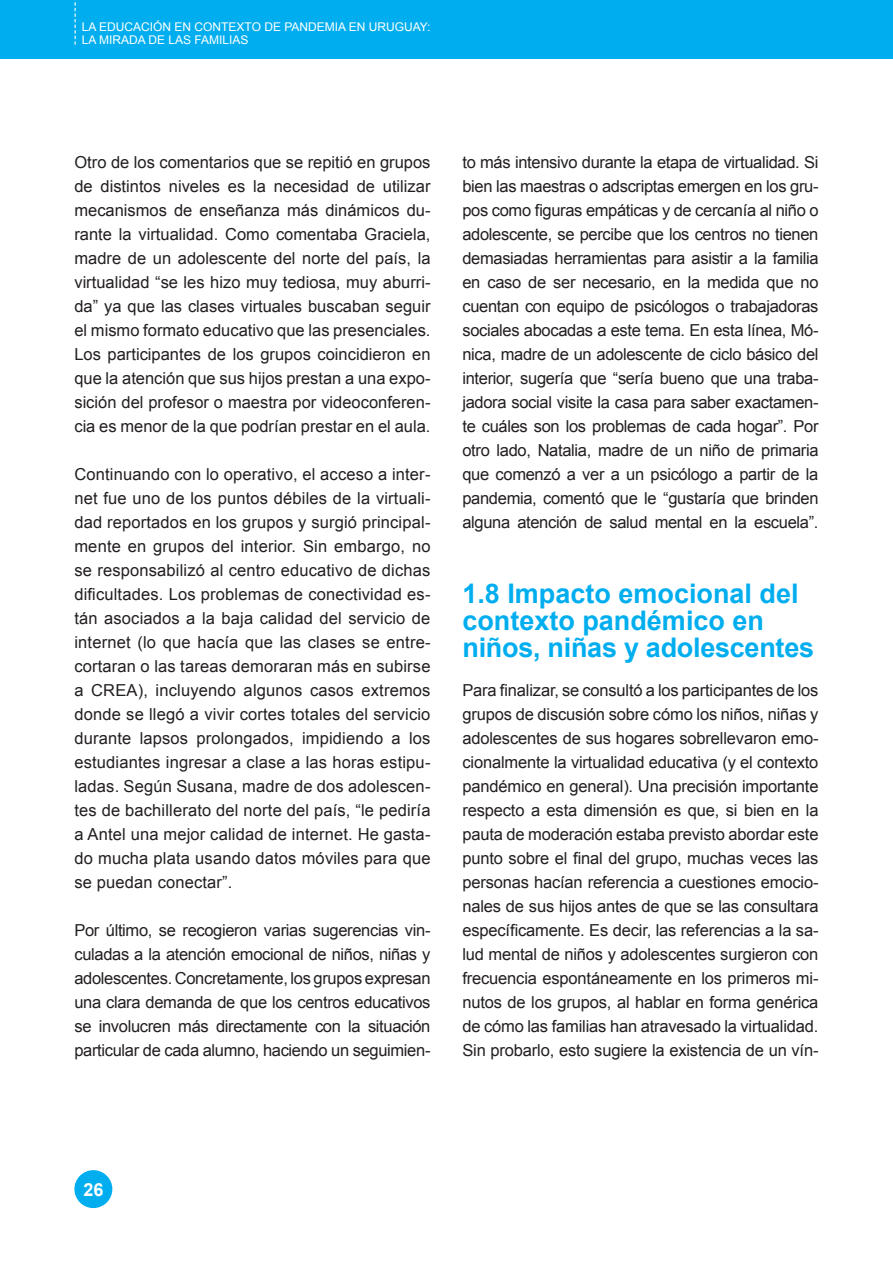
<style>
.page{position:relative;width:893px;height:1263px;background:#fff}
.page>*{position:absolute;margin:0;border:0;box-sizing:border-box;transform-origin:0 0}
.U-subtitulo-2022{font:700 27px/27px "Arial";color:#00aeef}
.t1{font:700 18px "Arial";color:#fff}
.U-normal-2022{font:16.5px/24px "Arial";letter-spacing:-.01em;color:#231f20;text-align:justify}
.t2{font:12px/13.5px "Arial";color:#fff}
</style>
<div class="page">
<div style="left:0;top:0;width:893px;height:58px;background:#00aeef"></div>
<svg style="left:75px;top:0;width:1px;height:45px"></svg>
<div style="left:75px;top:1171px;width:37px;height:36px;background:#00aeef;border-radius:50%"></div>
<div style="left:74px;top:1170px;width:38px;height:38px;border:2px solid #00aeef;border-radius:50%"></div>
<p class="t2" style="left:82px;top:20px;width:350px">LA EDUCACIÓN EN CONTEXTO DE PANDEMIA EN URUGUAY:<br>LA MIRADA DE LAS FAMILIAS</p>
<p class="U-normal-2022" style="left:74px;top:150px;width:358px">Otro de los comentarios que se repitió en grupos de distintos niveles es la necesidad de utilizar mecanismos de enseñanza más dinámicos du&shy;rante la virtualidad. Como comentaba Graciela, madre de un adolescente del norte del país, la virtualidad “se les hizo muy tediosa, muy aburri&shy;da” ya que las clases virtuales buscaban seguir el mismo formato educativo que las presenciales.<br>Los participantes de los grupos coincidieron en que la atención que sus hijos prestan a una expo&shy;sición del profesor o maestra por videoconferen&shy;cia es menor de la que podrían prestar en el aula.</p>
<p class="U-normal-2022" style="left:74px;top:462px;width:358px">Continuando con lo operativo, el acceso a inter&shy;net fue uno de los puntos débiles de la virtuali&shy;dad reportados en los grupos y surgió principal&shy;mente en grupos del interior. Sin embargo, no se responsabilizó al centro educativo de dichas dificultades. Los problemas de conectividad es&shy;tán asociados a la baja calidad del servicio de internet (lo que hacía que las clases se entre&shy;cortaran o las tareas demoraran más en subirse a CREA), incluyendo algunos casos extremos donde se llegó a vivir cortes totales del servicio durante lapsos prolongados, impidiendo a los estudiantes ingresar a clase a las horas estipu&shy;ladas. Según Susana, madre de dos adolescen&shy;tes de bachillerato del norte del país, “le pediría a Antel una mejor calidad de internet. He gasta&shy;do mucha plata usando datos móviles para que se puedan conectar”.</p>
<p class="U-normal-2022" style="left:74px;top:918px;width:358px">Por último, se recogieron varias sugerencias vin&shy;culadas a la atención emocional de niños, niñas y adolescentes. Concretamente, los grupos expresan una clara demanda de que los centros educativos se involucren más directamente con la situación particular de cada alumno, haciendo un seguimien-</p>
<p class="U-normal-2022" style="left:462px;top:150px;width:358px">to más intensivo durante la etapa de virtualidad. Si bien las maestras o adscriptas emergen en los gru&shy;pos como figuras empáticas y de cercanía al niño o adolescente, se percibe que los centros no tienen demasiadas herramientas para asistir a la familia en caso de ser necesario, en la medida que no cuentan con equipo de psicólogos o trabajadoras sociales abocadas a este tema. En esta línea, Mó&shy;nica, madre de un adolescente de ciclo básico del interior, sugería que “sería bueno que una traba&shy;jadora social visite la casa para saber exactamen&shy;te cuáles son los problemas de cada hogar”. Por otro lado, Natalia, madre de un niño de primaria que comenzó a ver a un psicólogo a partir de la pandemia, comentó que le “gustaría que brinden alguna atención de salud mental en la escuela”.</p>
<p class="U-subtitulo-2022" style="left:462px;top:581px;width:338px">1.8 Impacto emocional del contexto pandémico en</p>
<p class="U-subtitulo-2022" style="left:462px;top:635px;width:353px">niños, niñas y adolescentes</p>
<p class="U-normal-2022" style="left:462px;top:678px;width:358px">Para finalizar, se consultó a los participantes de los grupos de discusión sobre cómo los niños, niñas y adolescentes de sus hogares sobrellevaron emo&shy;cionalmente la virtualidad educativa (y el contexto pandémico en general). Una precisión importante respecto a esta dimensión es que, si bien en la pauta de moderación estaba previsto abordar este punto sobre el final del grupo, muchas veces las personas hacían referencia a cuestiones emocio&shy;nales de sus hijos antes de que se las consultara específicamente. Es decir, las referencias a la sa&shy;lud mental de niños y adolescentes surgieron con frecuencia espontáneamente en los primeros mi&shy;nutos de los grupos, al hablar en forma genérica de cómo las familias han atravesado la virtualidad.<br>Sin probarlo, esto sugiere la existencia de un vín-</p>
<p class="t1" style="left:83px;top:1177px;width:22px">26</p>
</div>
